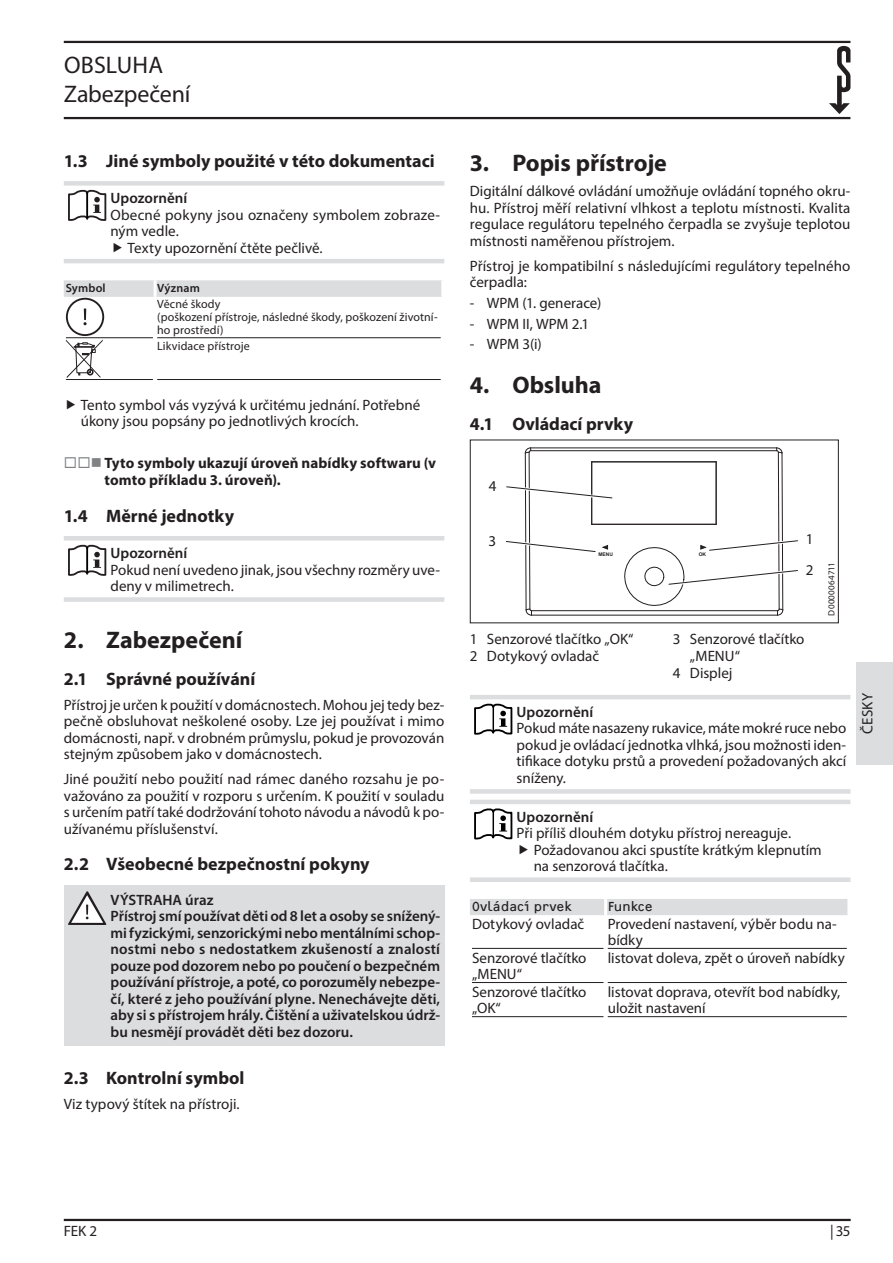
<style>
.page{position:relative;width:893px;height:1263px;background:#fff}
.page>*{position:absolute;margin:0;border:0;box-sizing:border-box;transform-origin:0 0}
.t1{font:700 24px "Myriad Pro";color:#231f20}
.t2{font:24px/28.8px "Myriad Pro";letter-spacing:-.005em;color:#231f20}
.t3{font:700 18px "Myriad Pro";color:#231f20}
.t4{font:15px/16.5px "Myriad Pro";color:#231f20}
.t5{font:600 15px/16.5px "Myriad Pro";color:#231f20}
.t6{font:700 15px/16.5px "Myriad Pro";letter-spacing:.005em;color:#231f20}
.t7{font:13.5px "F2 FOCR Bczyk Com";letter-spacing:.01em;color:#231f20}
.t8{font:12px/13.2px "Myriad Pro";letter-spacing:.005em;color:#231f20}
.t9{font:600 12px "Myriad Pro";letter-spacing:.015em;color:#231f20}
.t10{font:9px "Myriad Pro";letter-spacing:.035em;color:#231f20}
.t11{font:700 4.95px "Arial";color:#231f20}
.s1{color:#808285}
</style>
<div class="page">
<hr style="left:64px;top:41px;width:786px;height:2px;background:#231f20">
<hr style="left:64px;top:117px;width:786px;height:2px;background:#231f20">
<hr style="left:64px;top:1219px;width:787px;height:2px;background:#231f20">
<svg style="left:829px;top:46px;width:21px;height:68px"></svg>
<div style="left:857px;top:662px;width:36px;height:102px;background:#dcdddf"></div>
<div style="left:64px;top:181px;width:380px;height:5px;background:#dcdddf"></div>
<hr style="left:64px;top:259px;width:380px;height:4px;background:#dcdddf">
<svg style="left:68px;top:190px;width:38px;height:31px"></svg>
<hr style="left:86px;top:193px;width:2px;height:25px;background:#000">
<hr style="left:66px;top:379px;width:87px;height:1px;background:#231f20">
<hr style="left:157px;top:379px;width:284px;height:1px;background:#231f20">
<hr style="left:64px;top:536px;width:380px;height:4px;background:#dcdddf">
<div style="left:64px;top:597px;width:380px;height:5px;background:#dcdddf"></div>
<svg style="left:68px;top:545px;width:38px;height:31px"></svg>
<hr style="left:86px;top:548px;width:2px;height:25px;background:#000">
<div style="left:64px;top:885px;width:380px;height:160px;background:#dcdddf"></div>
<svg style="left:68px;top:891px;width:38px;height:34px"></svg>
<hr style="left:531px;top:615px;width:246px;height:1px;background:#231f20">
<hr style="left:531px;top:448px;width:246px;height:1px;background:#231f20">
<hr style="left:531px;top:610px;width:246px;height:1px;background:#231f20">
<hr style="left:531px;top:450px;width:246px;height:1px;background:#231f20">
<hr style="left:592px;top:462px;width:124px;height:1px;background:#231f20">
<hr style="left:592px;top:524px;width:124px;height:1px;background:#231f20">
<div style="left:470px;top:440px;width:369px;height:183px;border:1px solid #231f20"></div>
<svg style="left:505px;top:448px;width:108px;height:167px"></svg>
<svg style="left:623px;top:447px;width:175px;height:168px"></svg>
<hr style="left:470px;top:695px;width:380px;height:4px;background:#dcdddf">
<div style="left:470px;top:789px;width:380px;height:5px;background:#dcdddf"></div>
<svg style="left:474px;top:704px;width:38px;height:31px"></svg>
<hr style="left:470px;top:800px;width:380px;height:4px;background:#dcdddf">
<div style="left:470px;top:877px;width:380px;height:5px;background:#dcdddf"></div>
<svg style="left:474px;top:808px;width:38px;height:31px"></svg>
<div style="left:470px;top:899px;width:377px;height:16px;background:#dcdddf"></div>
<hr style="left:604px;top:899px;width:3px;height:16px;background:#fff">
<hr style="left:472px;top:948px;width:131px;height:1px;background:#231f20">
<hr style="left:608px;top:948px;width:239px;height:1px;background:#231f20">
<hr style="left:472px;top:982px;width:131px;height:1px;background:#231f20">
<hr style="left:608px;top:982px;width:239px;height:1px;background:#231f20">
<hr style="left:472px;top:1016px;width:131px;height:1px;background:#231f20">
<hr style="left:608px;top:1016px;width:239px;height:1px;background:#231f20">
<svg style="left:64px;top:280px;width:378px;height:98px"></svg>
<h1 class="t2" style="left:64px;top:50px;width:128px">Obsluha<br>Zabezpečení</h1>
<p class="t3" style="left:64px;top:149px;width:372px">1.3 Jiné symboly použité v této dokumentaci</p>
<p class="t5" style="left:111px;top:189px;width:78px">Upozornění</p>
<p class="t4" style="left:111px;top:206px;width:331px">Obecné pokyny jsou označeny symbolem zobraze-</p>
<p class="t4" style="left:111px;top:223px;width:70px">ným vedle.</p>
<p class="t4" style="left:128px;top:239px;width:197px">Texty upozornění čtěte pečlivě.</p>
<p class="t9" style="left:66px;top:280px;width:41px">Symbol</p>
<p class="t9" style="left:157px;top:280px;width:44px">Význam</p>
<p class="t8" style="left:157px;top:297px;width:282px">Věcné škody<br>(poškození přístroje, následné škody, poškození životní&shy;ho prostředí)</p>
<p class="t8" style="left:157px;top:339px;width:94px">Likvidace přístroje</p>
<p class="t4" style="left:81px;top:396px;width:341px">Tento symbol vás vyzývá k určitému jednání. Potřebné úkony jsou popsány po jednotlivých krocích.</p>
<p class="t6" style="left:105px;top:454px;width:333px;text-indent:-27px"><span class="s1">◻■</span> Tyto symboly ukazují úroveň nabídky softwaru (v tomto příkladu 3. úroveň).</p>
<p class="t3" style="left:64px;top:504px;width:172px">1.4 Měrné jednotky</p>
<p class="t5" style="left:111px;top:544px;width:78px">Upozornění</p>
<p class="t4" style="left:111px;top:561px;width:331px">Pokud není uvedeno jinak, jsou všechny rozměry uve&shy;deny v milimetrech.</p>
<h1 class="t1" style="left:64px;top:624px;width:180px">2. Zabezpečení</h1>
<p class="t3" style="left:64px;top:667px;width:193px">2.1 Správné používání</p>
<p class="t4" style="left:64px;top:696px;width:382px;text-align:justify">Přístroj je určen k použití v domácnostech. Mohou jej tedy bez&shy;pečně obsluhovat neškolené osoby. Lze jej používat i mimo domácnosti, např. v drobném průmyslu, pokud je provozován stejným způsobem jako v domácnostech.</p>
<p class="t4" style="left:64px;top:770px;width:382px;text-align:justify">Jiné použití nebo použití nad rámec daného rozsahu je po&shy;važováno za použití v rozporu s určením. K použití v souladu s určením patří také dodržování tohoto návodu a návodů k po&shy;užívanému příslušenství.</p>
<p class="t3" style="left:64px;top:852px;width:307px">2.2 Všeobecné bezpečnostní pokyny</p>
<p class="t5" style="left:111px;top:891px;width:331px">VÝSTRAHA úraz<br>Přístroj smí používat děti od 8 let a osoby se snížený&shy;mi fyzickými, senzorickými nebo mentálními schop&shy;nostmi nebo s nedostatkem zkušeností a znalostí pouze pod dozorem nebo po poučení o bezpečném používání přístroje, a poté, co porozuměly nebezpe&shy;čí, které z jeho používání plyne. Nenechávejte děti, aby si s přístrojem hrály. Čištění a uživatelskou údrž&shy;bu nesmějí provádět děti bez dozoru.</p>
<p class="t3" style="left:64px;top:1067px;width:182px">2.3 Kontrolní symbol</p>
<p class="t4" style="left:64px;top:1096px;width:177px">Viz typový štítek na přístroji.</p>
<h1 class="t1" style="left:470px;top:147px;width:199px">3. Popis přístroje</h1>
<p class="t4" style="left:470px;top:183px;width:382px;text-align:justify">Digitální dálkové ovládání umožňuje ovládání topného okru&shy;hu. Přístroj měří relativní vlhkost a teplotu místnosti. Kvalita regulace regulátoru tepelného čerpadla se zvyšuje teplotou místnosti naměřenou přístrojem.</p>
<p class="t4" style="left:470px;top:257px;width:382px">Přístroj je kompatibilní s následujícími regulátory tepelného čerpadla:</p>
<p class="t4" style="left:470px;top:294px;width:133px">- WPM (1. generace)</p>
<p class="t4" style="left:470px;top:315px;width:121px">- WPM II, WPM 2.1</p>
<p class="t4" style="left:470px;top:336px;width:73px">- WPM 3(i)</p>
<h1 class="t1" style="left:470px;top:369px;width:133px">4. Obsluha</h1>
<p class="t3" style="left:470px;top:412px;width:165px">4.1 Ovládací prvky</p>
<p class="t4" style="left:489px;top:478px;width:9px">4</p>
<p class="t4" style="left:488px;top:532px;width:9px">3</p>
<p class="t11" style="left:598px;top:551px;width:16px">MENU</p>
<p class="t11" style="left:699px;top:551px;width:9px">OK</p>
<p class="t4" style="left:806px;top:523px;width:9px;line-height:30.6px">1<br>2</p>
<p class="t4" style="left:470px;top:631px;width:165px">1 Senzorové tlačítko „OK“<br>2 Dotykový ovladač</p>
<p class="t4" style="left:673px;top:631px;width:133px">3 Senzorové tlačítko</p>
<p class="t4" style="left:690px;top:647px;width:52px">„MENU“</p>
<p class="t4" style="left:673px;top:664px;width:61px">4 Displej</p>
<p class="t10" style="left:826px;top:616px;width:55px;rotate:-90deg">D0000064711</p>
<p class="t5" style="left:517px;top:703px;width:78px">Upozornění</p>
<p class="t4" style="left:517px;top:720px;width:331px;text-align:justify">Pokud máte nasazeny rukavice, máte mokré ruce nebo pokud je ovládací jednotka vlhká, jsou možnosti iden&shy;tifikace dotyku prstů a provedení požadovaných akcí sníženy.</p>
<p class="t5" style="left:517px;top:808px;width:78px">Upozornění</p>
<p class="t4" style="left:534px;top:825px;width:289px;text-indent:-17px">Při příliš dlouhém dotyku přístroj nereaguje.<br>Požadovanou akci spustíte krátkým klepnutím na senzorová tlačítka.</p>
<p class="t7" style="left:472px;top:898px;width:101px">Ovládací prvek</p>
<p class="t7" style="left:608px;top:898px;width:46px">Funkce</p>
<p class="t4" style="left:472px;top:915px;width:114px">Dotykový ovladač</p>
<p class="t4" style="left:608px;top:915px;width:231px">Provedení nastavení, výběr bodu na&shy;bídky</p>
<p class="t4" style="left:472px;top:949px;width:116px">Senzorové tlačítko „MENU“</p>
<p class="t4" style="left:608px;top:949px;width:239px">listovat doleva, zpět o úroveň nabídky</p>
<p class="t4" style="left:472px;top:983px;width:116px">Senzorové tlačítko „OK“</p>
<p class="t4" style="left:608px;top:983px;width:234px">listovat doprava, otevřít bod nabídky, uložit nastavení</p>
<p class="t4" style="left:859px;top:734px;width:43px;rotate:-90deg">ČESKY</p>
<p class="t4" style="left:64px;top:1222px;width:35px">FEK 2</p>
<p class="t4" style="left:830px;top:1222px;width:22px">|35</p>
</div>
